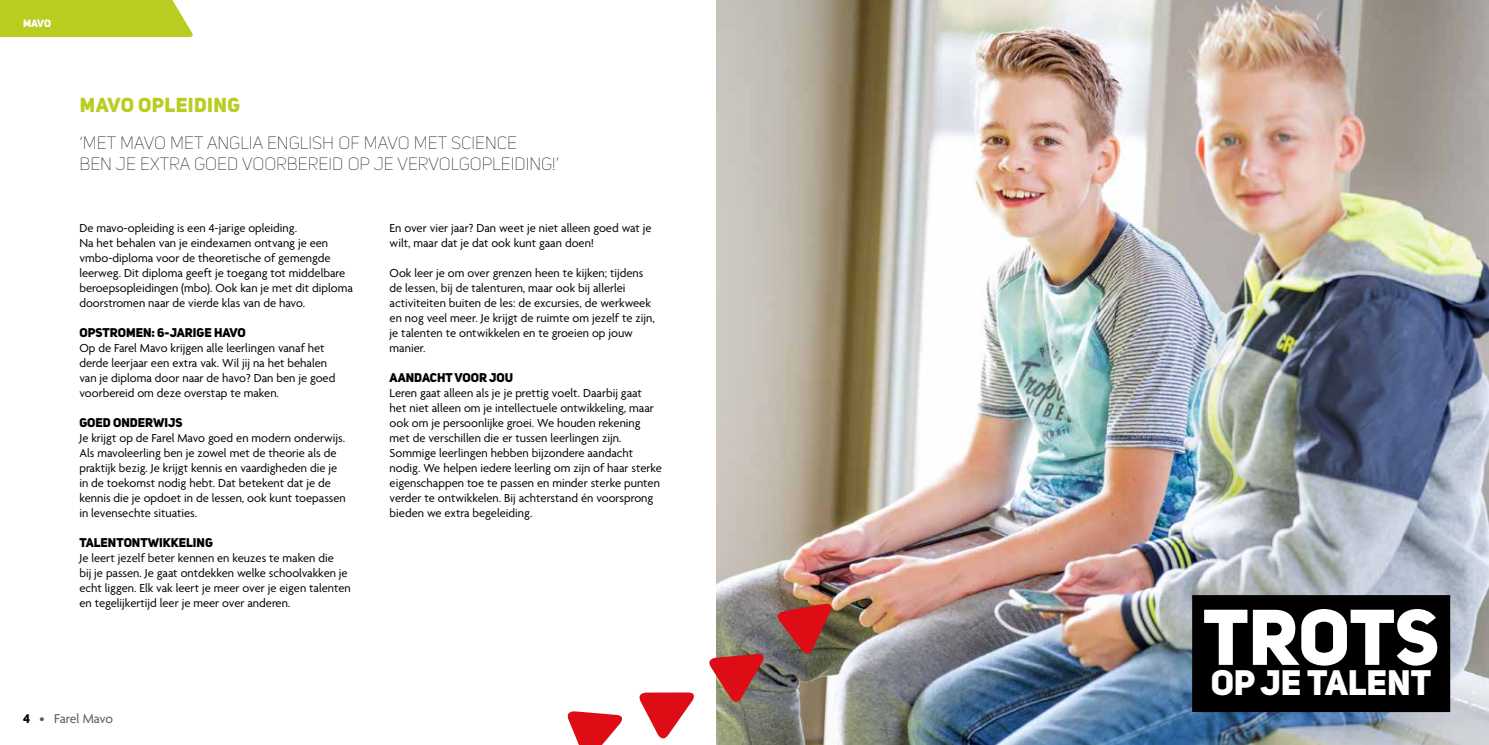
<style>
.page{position:relative;width:1489px;height:745px;background:#fff}
.page>*{position:absolute;margin:0;border:0;box-sizing:border-box;transform-origin:0 0}
.t1{font:77.75px "Uni Sans Heavy CAPS";letter-spacing:-.005em;color:#fff}
.t2{font:35px "Uni Sans Heavy CAPS";color:#fff}
.t3{font:20px "Uni Sans Heavy CAPS";letter-spacing:.02em;color:#b9cd21}
.t4{font:17.5px/21px "Uni Sans Thin CAPS";color:#000}
.t5{font:13.75px "Agenda";letter-spacing:-.015em;color:#575756}
.t6{font:12.5px/15px "Agenda";color:#000}
.t7{font:12.5px "Uni Sans Heavy CAPS";color:#000}
.t8{font:10.5px "Uni Sans Heavy CAPS";color:#fff}
.s1{font-weight:700;color:#000}
</style>
<div class="page">
<img style="left:716px;top:0;width:772px;height:744px">
<svg style="left:567px;top:711px;width:56px;height:33px"></svg>
<svg style="left:773px;top:601px;width:61px;height:57px;background:#9c3f3a"></svg>
<svg style="left:709px;top:652px;width:58px;height:54px;background:#b85452"></svg>
<svg style="left:639px;top:692px;width:55px;height:47px"></svg>
<svg style="left:0;top:0;width:193px;height:37px;background:#bccf2c"></svg>
<div style="left:1192px;top:595px;width:257px;height:116px;background:#000"></div>
<div style="left:1192px;top:594px;width:257px;height:117px;border:1px solid #000"></div>
<p class="t8" style="left:23px;top:16px;width:29px">MAVO</p>
<h3 class="t3" style="left:80px;top:92px;width:161px">MAVO OPLEIDING</h3>
<h3 class="t4" style="left:79px;top:133px;width:481px">‘MET MAVO MET ANGLIA ENGLISH OF MAVO MET SCIENCE<br>BEN JE EXTRA GOED VOORBEREID OP JE VERVOLGOPLEIDING!’</h3>
<p class="t6" style="left:79px;top:221px;width:275px">De mavo-opleiding is een 4-jarige opleiding.<br>Na het behalen van je eindexamen ontvang je een vmbo-diploma voor de theoretische of gemengde leerweg. Dit diploma geeft je toegang tot middelbare beroepsopleidingen (mbo). Ook kan je met dit diploma doorstromen naar de vierde klas van de havo.</p>
<p class="t7" style="left:79px;top:324px;width:168px">OPSTROMEN: 6-JARIGE HAVO</p>
<p class="t6" style="left:79px;top:341px;width:257px">Op de Farel Mavo krijgen alle leerlingen vanaf het derde leerjaar een extra vak. Wil jij na het behalen van je diploma door naar de havo? Dan ben je goed voorbereid om deze overstap te maken.</p>
<p class="t7" style="left:79px;top:414px;width:105px">GOED ONDERWIJS</p>
<p class="t6" style="left:79px;top:431px;width:268px">Je krijgt op de Farel Mavo goed en modern onderwijs.<br>Als mavoleerling ben je zowel met de theorie als de praktijk bezig. Je krijgt kennis en vaardigheden die je in de toekomst nodig hebt. Dat betekent dat je de kennis die je opdoet in de lessen, ook kunt toepassen in levensechte situaties.</p>
<p class="t7" style="left:79px;top:534px;width:135px">TALENTONTWIKKELING</p>
<p class="t6" style="left:79px;top:551px;width:273px">Je leert jezelf beter kennen en keuzes te maken die<br>bij je passen. Je gaat ontdekken welke schoolvakken je echt liggen. Elk vak leert je meer over je eigen talenten en tegelijkertijd leer je meer over anderen.</p>
<p class="t6" style="left:389px;top:221px;width:263px">En over vier jaar? Dan weet je niet alleen goed wat je wilt, maar dat je dat ook kunt gaan doen!</p>
<p class="t6" style="left:389px;top:266px;width:267px">Ook leer je om over grenzen heen te kijken; tijdens de lessen, bij de talenturen, maar ook bij allerlei activiteiten buiten de les: de excursies, de werkweek en nog veel meer. Je krijgt de ruimte om jezelf te zijn, je talenten te ontwikkelen en te groeien op jouw manier.</p>
<p class="t7" style="left:389px;top:369px;width:125px">AANDACHT VOOR JOU</p>
<p class="t6" style="left:389px;top:386px;width:274px">Leren gaat alleen als je je prettig voelt. Daarbij gaat<br>het niet alleen om je intellectuele ontwikkeling, maar ook om je persoonlijke groei. We houden rekening met de verschillen die er tussen leerlingen zijn.<br>Sommige leerlingen hebben bijzondere aandacht nodig. We helpen iedere leerling om zijn of haar sterke eigenschappen toe te passen en minder sterke punten verder te ontwikkelen. Bij achterstand én voorsprong bieden we extra begeleiding.</p>
<p class="t5" style="left:23px;top:710px;width:92px"><span class="s1">4</span> • Farel Mavo</p>
<h1 class="t1" style="left:1202px;top:587px;width:237px">TROTS</h1>
<h2 class="t2" style="left:1210px;top:660px;width:222px">OP JE TALENT</h2>
</div>
